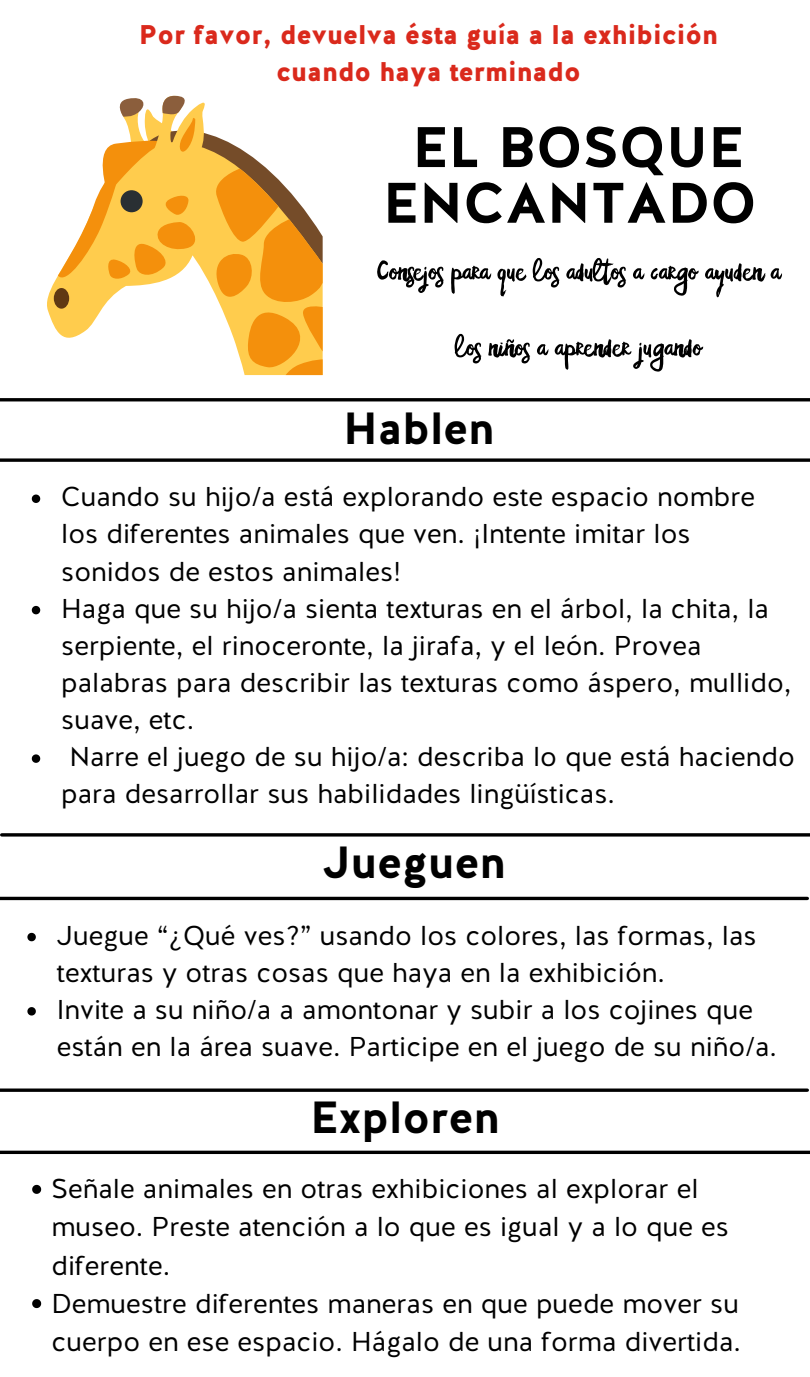
<style>
.page{position:relative;width:810px;height:1377px;background:#fff}
.page>*{position:absolute;margin:0;border:0;box-sizing:border-box;transform-origin:0 0}
.t1{font:700 56.93px/55.8px "Halis GR";color:#000;text-align:center}
.t2{font:54.45px/76px "Takemetotheriver";color:#000;text-align:center}
.t3{font:700 45px "Halis GR";color:#000}
.t4{font:27.22px/37.1px "Halis GR";color:#000}
.t5{font:900 27px/37.1px "Halis GR";color:#da291c;text-align:center}
</style>
<div class="page">
<hr style="left:0;top:398px;width:810px;height:3px;background:#000">
<svg style="left:0;top:458px;width:810px;height:4px;background:#272727"></svg>
<svg style="left:2px;top:833px;width:808px;height:4px;background:#272727"></svg>
<hr style="left:0;top:897px;width:807px;height:3px;background:#000">
<hr style="left:0;top:1151px;width:810px;height:3px;background:#000">
<hr style="left:0;top:1089px;width:807px;height:3px;background:#000">
<svg style="left:32px;top:1185px;width:9px;height:9px"></svg>
<svg style="left:32px;top:1299px;width:9px;height:9px"></svg>
<svg style="left:27px;top:933px;width:9px;height:8px"></svg>
<svg style="left:27px;top:1007px;width:9px;height:9px"></svg>
<svg style="left:32px;top:495px;width:8px;height:8px"></svg>
<svg style="left:32px;top:606px;width:8px;height:8px"></svg>
<svg style="left:32px;top:754px;width:8px;height:9px"></svg>
<svg style="left:47px;top:275px;width:239px;height:100px"></svg>
<div style="left:54px;top:288px;width:15px;height:21px;background:#603913;border-radius:50%"></div>
<svg style="left:58px;top:211px;width:265px;height:159px"></svg>
<svg style="left:92px;top:95px;width:231px;height:169px"></svg>
<svg style="left:286px;top:359px;width:37px;height:16px"></svg>
<p class="t5" style="left:139px;top:16px;width:581px">Por favor, devuelva ésta guía a la exhibición cuando haya terminado</p>
<h1 class="t1" style="left:383px;top:119px;width:375px">EL BOSQUE<br>ENCANTADO</h1>
<h2 class="t2" style="left:376px;top:233px;width:405px">Consejos para que los adultos a cargo ayuden a los niños a aprender jugando</h2>
<h3 class="t3" style="left:343px;top:399px;width:153px">Hablen</h3>
<p class="t4" style="left:61px;top:478px;width:735px">Cuando su hijo/a está explorando este espacio nombre los diferentes animales que ven. ¡Intente imitar los sonidos de estos animales!<br>Haga que su hijo/a sienta texturas en el árbol, la chita, la serpiente, el rinoceronte, la jirafa, y el león. Provea palabras para describir las texturas como áspero, mullido, suave, etc.<br>Narre el juego de su hijo/a: describa lo que está haciendo para desarrollar sus habilidades lingüísticas.</p>
<h3 class="t3" style="left:323px;top:833px;width:184px">Jueguen</h3>
<p class="t4" style="left:57px;top:917px;width:722px">Juegue “¿Qué ves?” usando los colores, las formas, las texturas y otras cosas que haya en la exhibición.<br>Invite a su niño/a a amontonar y subir a los cojines que están en la área suave. Participe en el juego de su niño/a.</p>
<h3 class="t3" style="left:310px;top:1088px;width:191px">Exploren</h3>
<p class="t4" style="left:51px;top:1170px;width:691px;line-height:38px">Señale animales en otras exhibiciones al explorar el museo. Preste atención a lo que es igual y a lo que es diferente.<br>Demuestre diferentes maneras en que puede mover su cuerpo en ese espacio. Hágalo de una forma divertida.</p>
</div>
